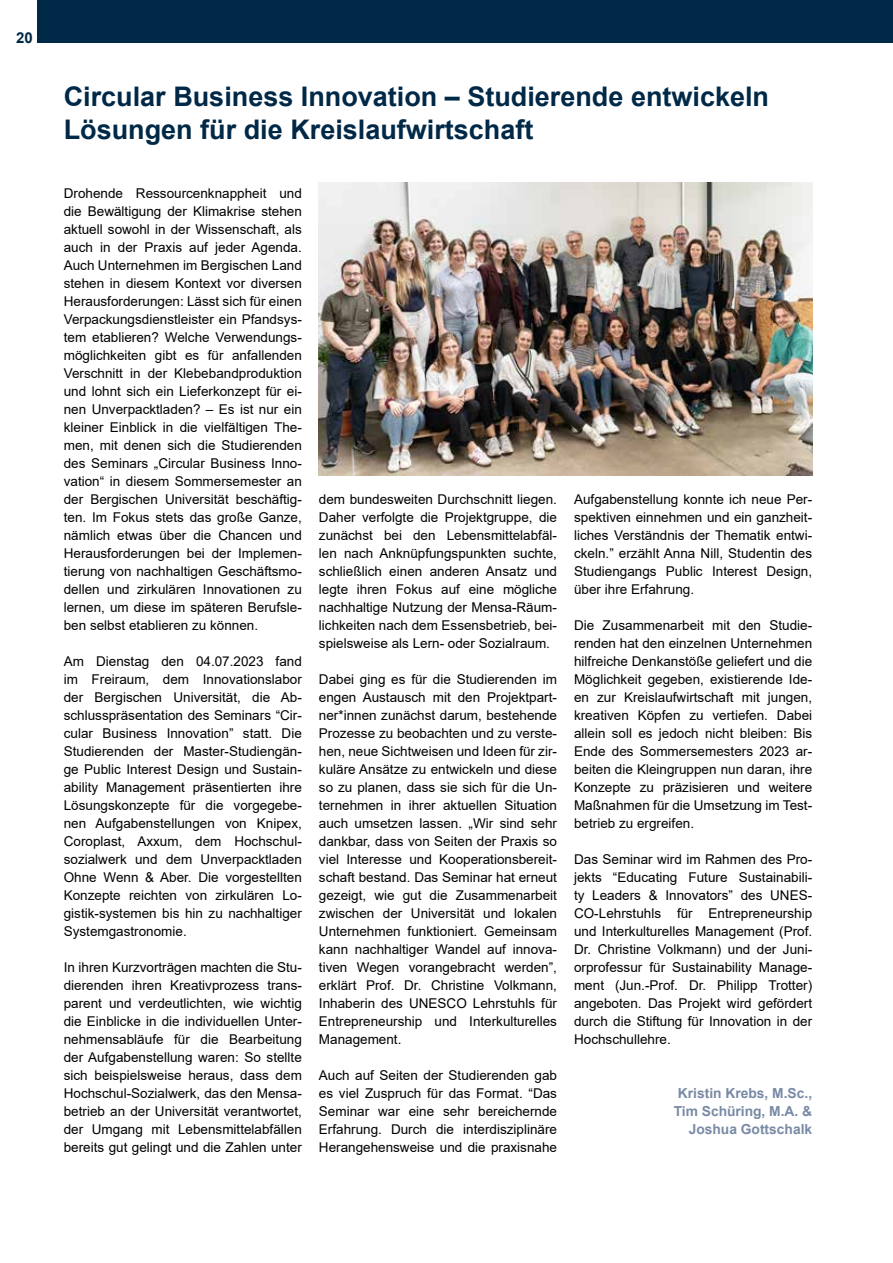
<style>
.page{position:relative;width:893px;height:1263px;background:#fff}
.page>*{position:absolute;margin:0;border:0;box-sizing:border-box;transform-origin:0 0}
.t1{font:700 27px/32.4px "Arial";color:#002847}
.t2{font:700 15px "Arial";color:#002847}
.t3{font:700 13.8px/18px "Arial";color:#798aa5;text-align:right}
.t4{font:13.5px/18px "Arial";color:#000;text-align:justify}
</style>
<div class="page">
<div style="left:37px;top:0;width:856px;height:43px;background:#002847"></div>
<img style="left:319px;top:183px;width:493px;height:293px">
<p class="t2" style="left:16px;top:27px;width:18px">20</p>
<h1 class="t1" style="left:64px;top:81px;width:707px">Circular Business Innovation – Studierende entwickeln<br>Lösungen für die Kreislaufwirtschaft</h1>
<p class="t4" style="left:64px;top:184px;width:240px;text-align:left">Drohende Ressourcenknappheit und die Bewältigung der Klimakrise stehen aktuell sowohl in der Wissenschaft, als auch in der Praxis auf jeder Agenda.<br>Auch Unternehmen im Bergischen Land stehen in diesem Kontext vor diversen Herausforderungen: Lässt sich für einen Verpackungsdienstleister ein Pfandsys&shy;tem etablieren? Welche Verwendungs&shy;möglichkeiten gibt es für anfallenden Verschnitt in der Klebebandproduktion und lohnt sich ein Lieferkonzept für ei&shy;nen Unverpacktladen? – Es ist nur ein kleiner Einblick in die vielfältigen The&shy;men, mit denen sich die Studierenden des Seminars „Circular Business Inno&shy;vation“ in diesem Sommersemester an der Bergischen Universität beschäftig&shy;ten. Im Fokus stets das große Ganze, nämlich etwas über die Chancen und Herausforderungen bei der Implemen&shy;tierung von nachhaltigen Geschäftsmo&shy;dellen und zirkulären Innovationen zu lernen, um diese im späteren Berufsle&shy;ben selbst etablieren zu können.</p>
<p class="t4" style="left:64px;top:652px;width:240px">Am Dienstag den 04.07.2023 fand im Freiraum, dem Innovationslabor der Bergischen Universität, die Ab&shy;schlusspräsentation des Seminars “Cir&shy;cular Business Innovation” statt. Die Studierenden der Master-Studiengän&shy;ge Public Interest Design und Sustain&shy;ability Management präsentierten ihre Lösungskonzepte für die vorgegebe&shy;nen Aufgabenstellungen von Knipex, Coroplast, Axxum, dem Hochschul&shy;sozialwerk und dem Unverpacktladen Ohne Wenn &amp; Aber. Die vorgestellten Konzepte reichten von zirkulären Lo&shy;gistik-systemen bis hin zu nachhaltiger Systemgastronomie.</p>
<p class="t4" style="left:64px;top:958px;width:240px">In ihren Kurzvorträgen machten die Stu&shy;dierenden ihren Kreativprozess trans&shy;parent und verdeutlichten, wie wichtig die Einblicke in die individuellen Unter&shy;nehmensabläufe für die Bearbeitung der Aufgabenstellung waren: So stellte sich beispielsweise heraus, dass dem Hochschul-Sozialwerk, das den Mensa&shy;betrieb an der Universität verantwortet, der Umgang mit Lebensmittelabfällen bereits gut gelingt und die Zahlen unter</p>
<p class="t4" style="left:319px;top:490px;width:240px;text-align:left">dem bundesweiten Durchschnitt liegen.<br>Daher verfolgte die Projektgruppe, die zunächst bei den Lebensmittelabfäl&shy;len nach Anknüpfungspunkten suchte, schließlich einen anderen Ansatz und legte ihren Fokus auf eine mögliche nachhaltige Nutzung der Mensa-Räum&shy;lichkeiten nach dem Essensbetrieb, bei&shy;spielsweise als Lern- oder Sozialraum.</p>
<p class="t4" style="left:319px;top:670px;width:240px">Dabei ging es für die Studierenden im engen Austausch mit den Projektpart&shy;ner*innen zunächst darum, bestehende Prozesse zu beobachten und zu verste&shy;hen, neue Sichtweisen und Ideen für zir&shy;kuläre Ansätze zu entwickeln und diese so zu planen, dass sie sich für die Un&shy;ternehmen in ihrer aktuellen Situation auch umsetzen lassen. „Wir sind sehr dankbar, dass von Seiten der Praxis so viel Interesse und Kooperationsbereit&shy;schaft bestand. Das Seminar hat erneut gezeigt, wie gut die Zusammenarbeit zwischen der Universität und lokalen Unternehmen funktioniert. Gemeinsam kann nachhaltiger Wandel auf innova&shy;tiven Wegen vorangebracht werden”, erklärt Prof. Dr. Christine Volkmann, Inhaberin des UNESCO Lehrstuhls für Entrepreneurship und Interkulturelles Management.</p>
<p class="t4" style="left:319px;top:1066px;width:240px">Auch auf Seiten der Studierenden gab es viel Zuspruch für das Format. “Das Seminar war eine sehr bereichernde Erfahrung. Durch die interdisziplinäre Herangehensweise und die praxisnahe</p>
<p class="t4" style="left:574px;top:490px;width:240px">Aufgabenstellung konnte ich neue Per&shy;spektiven einnehmen und ein ganzheit&shy;liches Verständnis der Thematik entwi&shy;ckeln.” erzählt Anna Nill, Studentin des Studiengangs Public Interest Design, über ihre Erfahrung.</p>
<p class="t4" style="left:574px;top:616px;width:240px">Die Zusammenarbeit mit den Studie&shy;renden hat den einzelnen Unternehmen hilfreiche Denkanstöße geliefert und die Möglichkeit gegeben, existierende Ide&shy;en zur Kreislaufwirtschaft mit jungen, kreativen Köpfen zu vertiefen. Dabei allein soll es jedoch nicht bleiben: Bis Ende des Sommersemesters 2023 ar&shy;beiten die Kleingruppen nun daran, ihre Konzepte zu präzisieren und weitere Maßnahmen für die Umsetzung im Test&shy;betrieb zu ergreifen.</p>
<p class="t4" style="left:574px;top:850px;width:240px;text-align:left">Das Seminar wird im Rahmen des Pro&shy;jekts “Educating Future Sustainabili&shy;ty Leaders &amp; Innovators” des UNES-CO-Lehrstuhls für Entrepreneurship und Interkulturelles Management (Prof.<br>Dr. Christine Volkmann) und der Juni&shy;orprofessur für Sustainability Manage&shy;ment (Jun.-Prof. Dr. Philipp Trotter) angeboten. Das Projekt wird gefördert durch die Stiftung für Innovation in der Hochschullehre.</p>
<p class="t3" style="left:674px;top:1084px;width:140px">Kristin Krebs, M.Sc.,<br>Tim Schüring, M.A. &amp;<br>Joshua Gottschalk</p>
</div>
